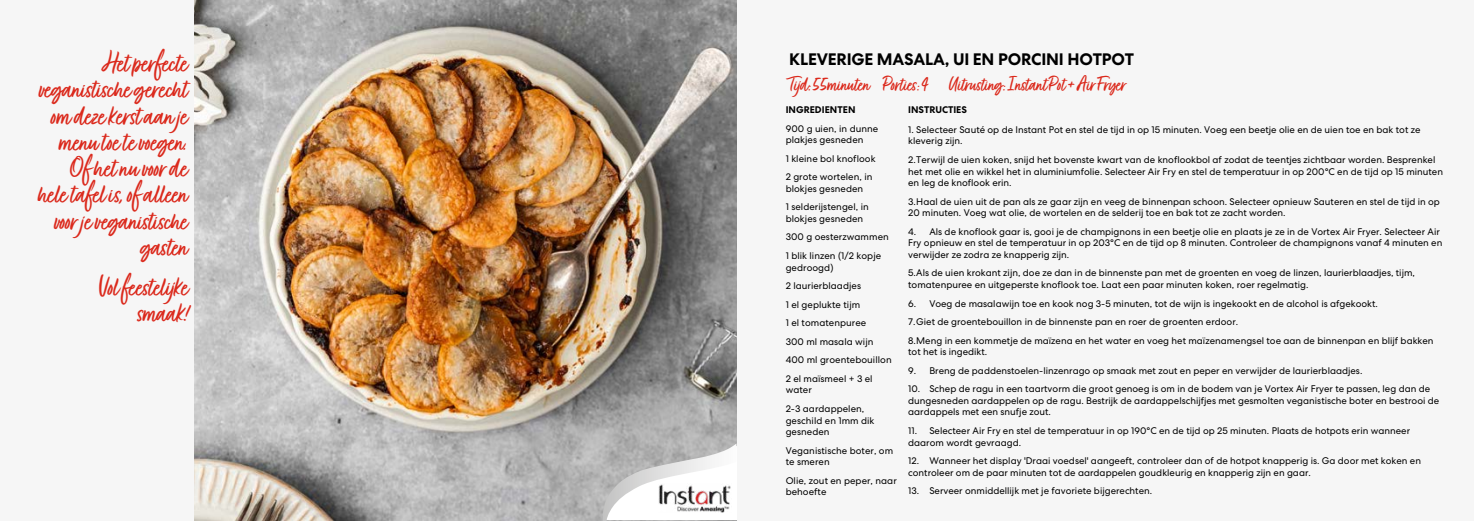
<style>
.page{position:relative;width:1474px;height:521px;background:#fff}
.page>*{position:absolute;margin:0;border:0;box-sizing:border-box;transform-origin:0 0}
.t1{font:32.38px/26.2px "Fave Script Pro";letter-spacing:-.02em;color:#db291c;text-align:right}
.t2{font:23.62px "Fave Script Pro";letter-spacing:-.02em;color:#db291c}
.t3{font:700 16.62px "Centra No 2";letter-spacing:-.01em;color:#000}
.t4{font:9.62px/11.5px "Centra No 2";color:#000}
.t5{font:700 9.62px "Centra No 2";letter-spacing:.005em;color:#000}
</style>
<div class="page">
<div style="left:0;top:0;width:1473px;height:521px;background:#f6f6f6"></div>
<img style="left:195px;top:0;width:542px;height:521px">
<svg style="left:602px;top:440px;width:134px;height:81px"></svg>
<img style="left:658px;top:484px;width:73px;height:29px">
<h1 class="t1" style="left:38px;top:50px;width:152px">Het perfecte veganistische gerecht om deze kerst aan je menu toe te voegen.<br>Of het nu voor de hele tafel is, of alleen voor je veganistische gasten</h1>
<h1 class="t1" style="left:99px;top:273px;width:91px">Vol feestelijke smaak!</h1>
<h3 class="t3" style="left:789px;top:50px;width:346px">KLEVERIGE MASALA, UI EN PORCINI HOTPOT</h3>
<h2 class="t2" style="left:789px;top:69px;width:339px">Tijd: 55minuten Porties: 4 Uitrusting: Instant Pot + Air Fryer</h2>
<p class="t5" style="left:785px;top:104px;width:71px">INGREDIENTEN</p>
<p class="t4" style="left:785px;top:122px;width:94px">900 g uien, in dunne plakjes gesneden</p>
<p class="t4" style="left:785px;top:149px;width:91px;line-height:18.6px">1 kleine bol knoflook<br>2 grote wortelen, in</p>
<p class="t4" style="left:785px;top:179px;width:85px;line-height:18.6px">blokjes gesneden<br>1 selderijstengel, in</p>
<p class="t4" style="left:785px;top:209px;width:105px;line-height:18.6px">blokjes gesneden<br>300 g oesterzwammen<br>1 blik linzen (1/2 kopje</p>
<p class="t4" style="left:785px;top:258px;width:108px;line-height:18.6px">gedroogd)<br>2 laurierblaadjes<br>1 el geplukte tijm<br>1 el tomatenpuree<br>300 ml masala wijn<br>400 ml groentebouillon<br>2 el maïsmeel + 3 el</p>
<p class="t4" style="left:785px;top:381px;width:80px;line-height:18.6px">water<br>2-3 aardappelen,</p>
<p class="t4" style="left:785px;top:414px;width:90px">geschild en 1mm dik gesneden</p>
<p class="t4" style="left:785px;top:444px;width:109px">Veganistische boter, om te smeren</p>
<p class="t4" style="left:785px;top:475px;width:113px">Olie, zout en peper, naar behoefte</p>
<p class="t5" style="left:908px;top:104px;width:60px">INSTRUCTIES</p>
<p class="t4" style="left:908px;top:124px;width:514px">1. Selecteer Sauté op de Instant Pot en stel de tijd in op 15 minuten. Voeg een beetje olie en de uien toe en bak tot ze kleverig zijn.</p>
<p class="t4" style="left:908px;top:154px;width:536px">2.Terwijl de uien koken, snijd het bovenste kwart van de knoflookbol af zodat de teentjes zichtbaar worden. Besprenkel het met olie en wikkel het in aluminiumfolie. Selecteer Air Fry en stel de temperatuur in op 200°C en de tijd op 15 minuten en leg de knoflook erin.</p>
<p class="t4" style="left:908px;top:196px;width:533px">3.Haal de uien uit de pan als ze gaar zijn en veeg de binnenpan schoon. Selecteer opnieuw Sauteren en stel de tijd in op<br>20 minuten. Voeg wat olie, de wortelen en de selderij toe en bak tot ze zacht worden.</p>
<p class="t4" style="left:908px;top:226px;width:535px">4. Als de knoflook gaar is, gooi je de champignons in een beetje olie en plaats je ze in de Vortex Air Fryer. Selecteer Air<br>Fry opnieuw en stel de temperatuur in op 203°C en de tijd op 8 minuten. Controleer de champignons vanaf 4 minuten en verwijder ze zodra ze knapperig zijn.</p>
<p class="t4" style="left:908px;top:267px;width:508px">5.Als de uien krokant zijn, doe ze dan in de binnenste pan met de groenten en voeg de linzen, laurierblaadjes, tijm, tomatenpuree en uitgeperste knoflook toe. Laat een paar minuten koken, roer regelmatig.</p>
<p class="t4" style="left:908px;top:294px;width:527px;line-height:18.6px">6. Voeg de masalawijn toe en kook nog 3-5 minuten, tot de wijn is ingekookt en de alcohol is afgekookt.<br>7.Giet de groentebouillon in de binnenste pan en roer de groenten erdoor.<br>8.Meng in een kommetje de maïzena en het water en voeg het maïzenamengsel toe aan de binnenpan en blijf bakken</p>
<p class="t4" style="left:908px;top:346px;width:81px">tot het is ingedikt.</p>
<p class="t4" style="left:908px;top:365px;width:455px">9. Breng de paddenstoelen-linzenrago op smaak met zout en peper en verwijder de laurierblaadjes.</p>
<p class="t4" style="left:908px;top:383px;width:532px">10. Schep de ragu in een taartvorm die groot genoeg is om in de bodem van je Vortex Air Fryer te passen, leg dan de dungesneden aardappelen op de ragu. Bestrijk de aardappelschijfjes met gesmolten veganistische boter en bestrooi de aardappels met een snufje zout.</p>
<p class="t4" style="left:908px;top:425px;width:503px">11. Selecteer Air Fry en stel de temperatuur in op 190°C en de tijd op 25 minuten. Plaats de hotpots erin wanneer daarom wordt gevraagd.</p>
<p class="t4" style="left:908px;top:455px;width:514px">12. Wanneer het display 'Draai voedsel' aangeeft, controleer dan of de hotpot knapperig is. Ga door met koken en controleer om de paar minuten tot de aardappelen goudkleurig en knapperig zijn en gaar.</p>
<p class="t4" style="left:908px;top:485px;width:245px">13. Serveer onmiddellijk met je favoriete bijgerechten.</p>
</div>
